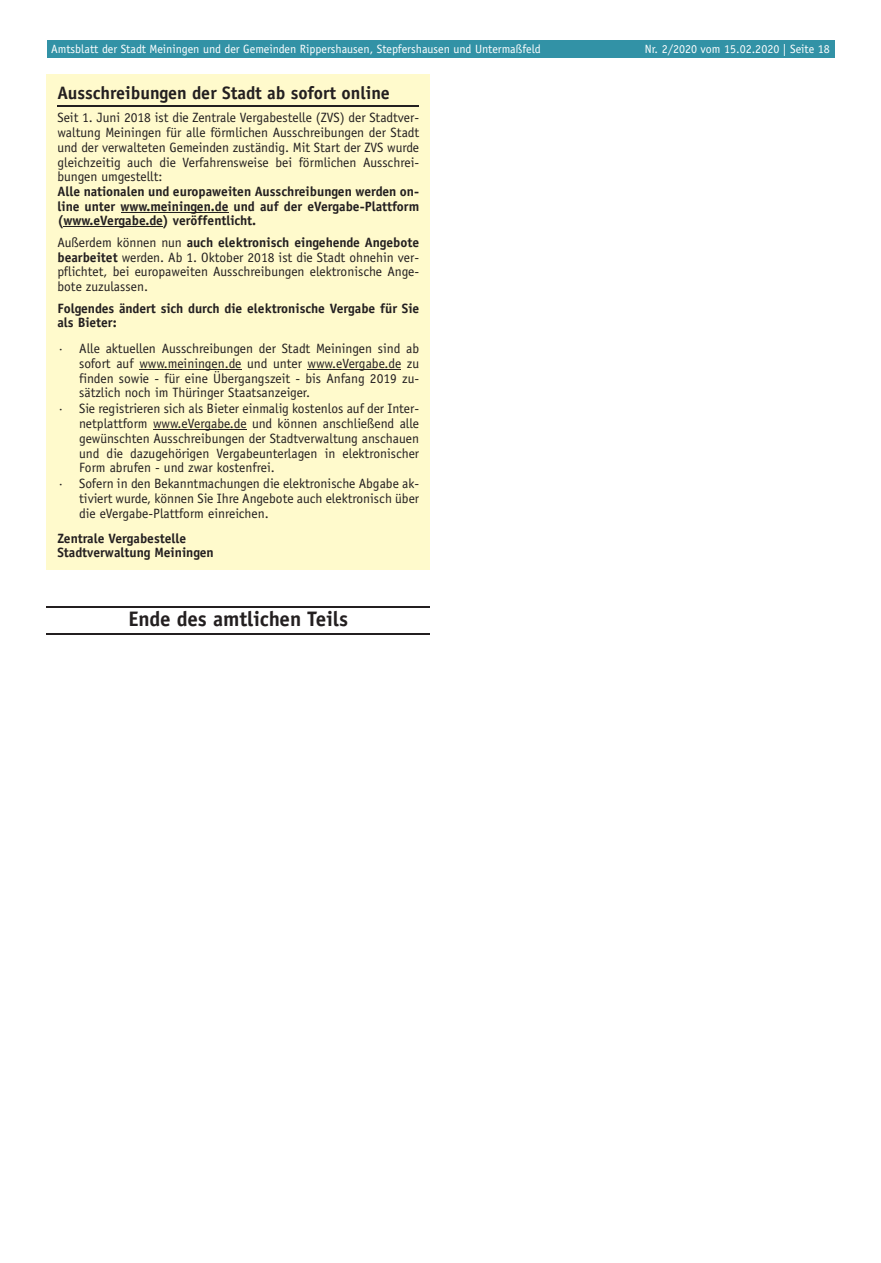
<style>
.page{position:relative;width:881px;height:1263px;background:#fff}
.page>*{position:absolute;margin:0;border:0;box-sizing:border-box;transform-origin:0 0}
.t1{font:700 21px "Officina Sans LT";color:#231f20}
.t2{font:700 18px "Officina Sans LT";color:#231f20}
.t3{font:13.5px/14.7px "Officina Sans LT";color:#231f20;text-align:justify}
.t4{font:700 13.5px/14.7px "Officina Sans LT";color:#231f20}
.t5{font:12px "Officina Sans LT";color:#fff}
.s1{font-weight:700}
</style>
<div class="page">
<div style="left:47px;top:40px;width:786px;height:17px;background:#3292a6"></div>
<hr style="left:47px;top:606px;width:382px;height:1px;background:#231f20">
<hr style="left:47px;top:633px;width:382px;height:1px;background:#231f20">
<div style="left:47px;top:74px;width:382px;height:495px;background:#fffacc"></div>
<hr style="left:57px;top:106px;width:362px;height:1px;background:#231f20">
<hr style="left:120px;top:212px;width:108px;height:1px;background:#231f20">
<hr style="left:63px;top:226px;width:100px;height:1px;background:#231f20">
<hr style="left:139px;top:369px;width:102px;height:1px;background:#231f20">
<hr style="left:307px;top:369px;width:94px;height:1px;background:#231f20">
<hr style="left:153px;top:429px;width:93px;height:1px;background:#231f20">
<p class="t5" style="left:51px;top:43px;width:491px">Amtsblatt der Stadt Meiningen und der Gemeinden Rippershausen, Stepfershausen und Untermaßfeld</p>
<p class="t5" style="left:644px;top:43px;width:186px">Nr. 2/2020 vom 15.02.2020 | Seite 18</p>
<h2 class="t2" style="left:57px;top:83px;width:334px">Ausschreibungen der Stadt ab sofort online</h2>
<p class="t3" style="left:57px;top:111px;width:363px">Seit 1. Juni 2018 ist die Zentrale Vergabestelle (ZVS) der Stadtver&shy;waltung Meiningen für alle förmlichen Ausschreibungen der Stadt und der verwalteten Gemeinden zuständig. Mit Start der ZVS wurde gleichzeitig auch die Verfahrensweise bei förmlichen Ausschrei&shy;bungen umgestellt:</p>
<p class="t4" style="left:57px;top:184px;width:363px;text-align:justify">Alle nationalen und europaweiten Ausschreibungen werden on&shy;line unter www.meiningen.de und auf der eVergabe-Plattform (www.eVergabe.de) veröffentlicht.</p>
<p class="t3" style="left:57px;top:235px;width:363px">Außerdem können nun <span class="s1">auch elektronisch eingehende Angebote bearbeitet</span> werden. Ab 1. Oktober 2018 ist die Stadt ohnehin ver&shy;pflichtet, bei europaweiten Ausschreibungen elektronische Ange&shy;bote zuzulassen.</p>
<p class="t4" style="left:57px;top:301px;width:363px">Folgendes ändert sich durch die elektronische Vergabe für Sie als Bieter:</p>
<p class="t3" style="left:79px;top:341px;width:341px;text-indent:-22px">· Alle aktuellen Ausschreibungen der Stadt Meiningen sind ab sofort auf www.meiningen.de und unter www.eVergabe.de zu finden sowie - für eine Übergangszeit - bis Anfang 2019 zu&shy;sätzlich noch im Thüringer Staatsanzeiger.</p>
<p class="t3" style="left:79px;top:402px;width:341px;text-indent:-22px">· Sie registrieren sich als Bieter einmalig kostenlos auf der Inter&shy;netplattform www.eVergabe.de und können anschließend alle gewünschten Ausschreibungen der Stadtverwaltung anschauen und die dazugehörigen Vergabeunterlagen in elektronischer Form abrufen - und zwar kostenfrei.</p>
<p class="t3" style="left:79px;top:477px;width:341px;text-indent:-22px">· Sofern in den Bekanntmachungen die elektronische Abgabe ak&shy;tiviert wurde, können Sie Ihre Angebote auch elektronisch über die eVergabe-Plattform einreichen.</p>
<p class="t4" style="left:57px;top:531px;width:158px">Zentrale Vergabestelle<br>Stadtverwaltung Meiningen</p>
<h1 class="t1" style="left:128px;top:607px;width:221px">Ende des amtlichen Teils</h1>
</div>
